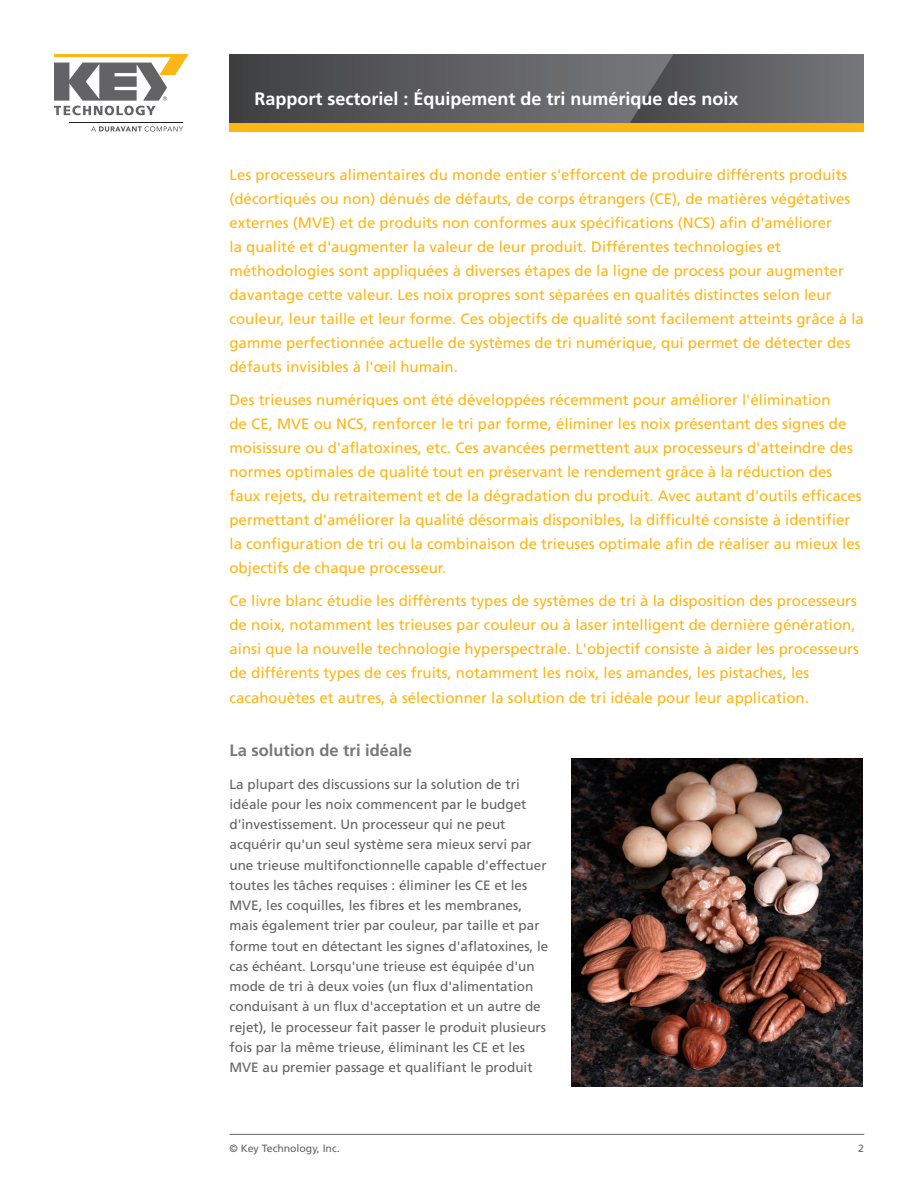
<style>
.page{position:relative;width:918px;height:1188px;background:#fff}
.page>*{position:absolute;margin:0;border:0;box-sizing:border-box;transform-origin:0 0}
.Document_Title__Head{font:700 18px "Frutiger LT Std";color:#fff}
.Main_Body_Text{font:700 16.5px "Frutiger LT Std";color:#76787b}
.Intro_Paragraph{font:15px/24px "Frutiger LT Std";color:#fcb615}
.Main_Body_Text-2{font:13.5px/20.2px "Frutiger LT Std";color:#636366}
.t1{font:10.5px "Frutiger LT Std";color:#636366}
</style>
<div class="page">
<hr style="left:230px;top:1134px;width:634px;height:1px;background:#636366">
<svg style="left:230px;top:54px;width:400px;height:69px;background:#5a5a5c"></svg>
<svg style="left:630px;top:54px;width:234px;height:69px;background:#626366"></svg>
<div style="left:230px;top:123px;width:634px;height:9px;background:#fcb615"></div>
<svg style="left:54px;top:54px;width:135px;height:61px"></svg>
<svg style="left:91px;top:126px;width:92px;height:6px"></svg>
<hr style="left:69px;top:122px;width:114px;height:1px;background:#231f20">
<img style="left:572px;top:758px;width:290px;height:328px">
<p class="Document_Title__Head" style="left:255px;top:88px;width:486px">Rapport sectoriel : Équipement de tri numérique des noix</p>
<p class="Intro_Paragraph" style="left:230px;top:163px;width:636px">Les processeurs alimentaires du monde entier s'efforcent de produire différents produits (décortiqués ou non) dénués de défauts, de corps étrangers (CE), de matières végétatives externes (MVE) et de produits non conformes aux spécifications (NCS) afin d'améliorer<br>la qualité et d'augmenter la valeur de leur produit. Différentes technologies et méthodologies sont appliquées à diverses étapes de la ligne de process pour augmenter davantage cette valeur. Les noix propres sont séparées en qualités distinctes selon leur couleur, leur taille et leur forme. Ces objectifs de qualité sont facilement atteints grâce à la gamme perfectionnée actuelle de systèmes de tri numérique, qui permet de détecter des défauts invisibles à l'œil humain.</p>
<p class="Intro_Paragraph" style="left:230px;top:388px;width:634px">Des trieuses numériques ont été développées récemment pour améliorer l'élimination<br>de CE, MVE ou NCS, renforcer le tri par forme, éliminer les noix présentant des signes de moisissure ou d'aflatoxines, etc. Ces avancées permettent aux processeurs d'atteindre des normes optimales de qualité tout en préservant le rendement grâce à la réduction des faux rejets, du retraitement et de la dégradation du produit. Avec autant d'outils efficaces permettant d'améliorer la qualité désormais disponibles, la difficulté consiste à identifier la configuration de tri ou la combinaison de trieuses optimale afin de réaliser au mieux les objectifs de chaque processeur.</p>
<p class="Intro_Paragraph" style="left:230px;top:589px;width:631px">Ce livre blanc étudie les différents types de systèmes de tri à la disposition des processeurs de noix, notamment les trieuses par couleur ou à laser intelligent de dernière génération, ainsi que la nouvelle technologie hyperspectrale. L'objectif consiste à aider les processeurs de différents types de ces fruits, notamment les noix, les amandes, les pistaches, les</p>
<p class="Intro_Paragraph" style="left:230px;top:686px;width:581px">cacahouètes et autres, à sélectionner la solution de tri idéale pour leur application.</p>
<p class="Main_Body_Text" style="left:230px;top:741px;width:184px">La solution de tri idéale</p>
<p class="Main_Body_Text-2" style="left:230px;top:774px;width:320px">La plupart des discussions sur la solution de tri idéale pour les noix commencent par le budget d'investissement. Un processeur qui ne peut acquérir qu'un seul système sera mieux servi par une trieuse multifonctionnelle capable d'effectuer toutes les tâches requises : éliminer les CE et les MVE, les coquilles, les fibres et les membranes, mais également trier par couleur, par taille et par forme tout en détectant les signes d'aflatoxines, le cas échéant. Lorsqu'une trieuse est équipée d'un mode de tri à deux voies (un flux d'alimentation conduisant à un flux d'acceptation et un autre de rejet), le processeur fait passer le produit plusieurs fois par la même trieuse, éliminant les CE et les MVE au premier passage et qualifiant le produit</p>
<p class="t1" style="left:230px;top:1142px;width:112px">© Key Technology, Inc.</p>
<p class="t1" style="left:858px;top:1142px;width:7px">2</p>
</div>
